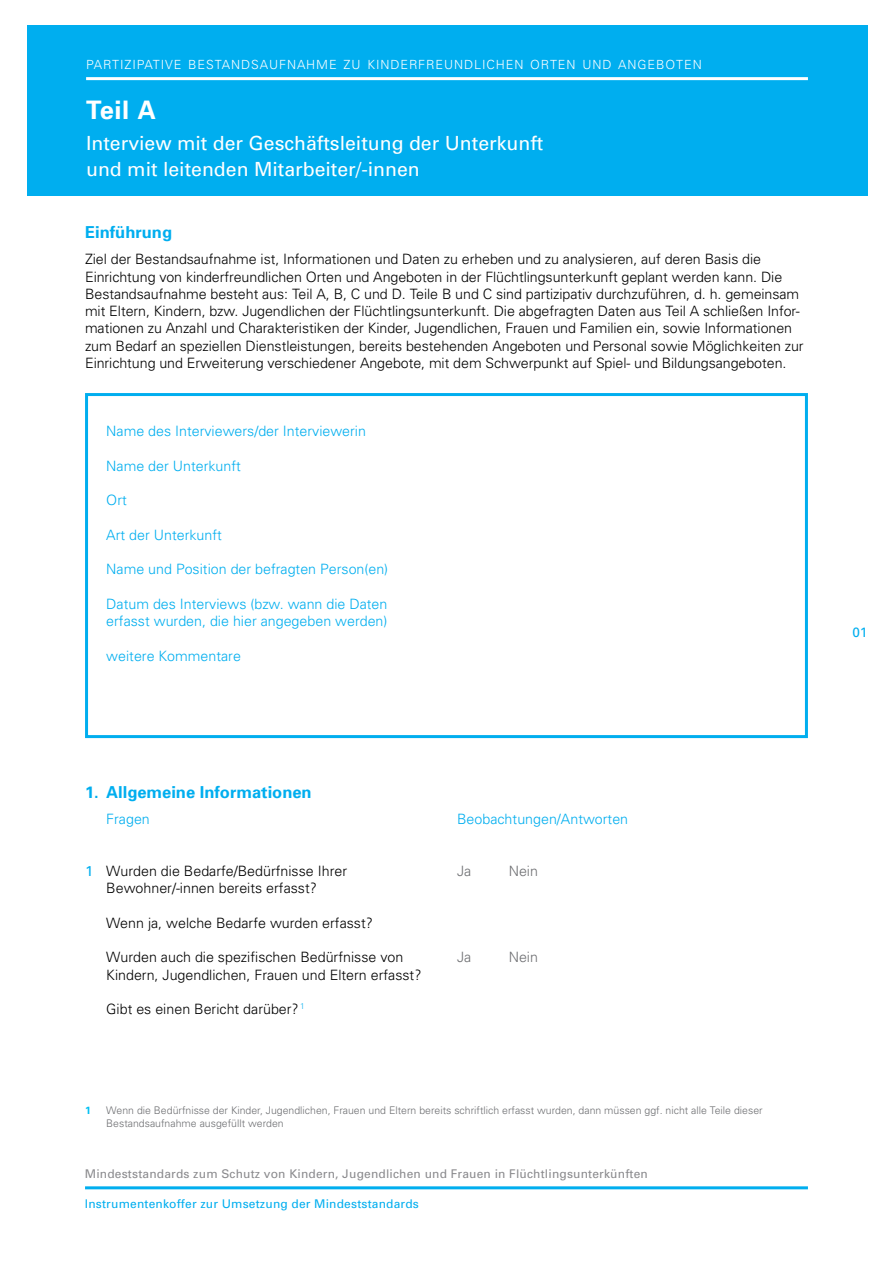
<style>
.page{position:relative;width:893px;height:1263px;background:#fff}
.page>*{position:absolute;margin:0;border:0;box-sizing:border-box;transform-origin:0 0}
.t1{font:700 25.5px "Univers";color:#fff}
.t2{font:19.5px/25.5px "Univers";color:#fff}
.t3{font:700 16.5px "Univers";color:#00aeef}
.t4{font:300 14.25px/17.2px "Univers";letter-spacing:-.005em;color:#000}
.t5{font:300 14.25px/17.2px "Univers";color:#00aeef}
.t6{font:300 14.25px "Univers";color:#6d6e71}
.t7{font:13.5px "Univers";color:#00aeef}
.t8{font:300 12.6px "Univers";letter-spacing:.07em;color:#fff}
.t9{font:12px "Univers";letter-spacing:.015em;color:#8a8a8d}
.t10{font:12px "Univers";letter-spacing:.015em;color:#00aeef}
.t11{font:300 10.5px/12.9px "Univers";color:#6d6e71}
.t12{font:700 10.5px "Univers";color:#00c0f3}
.s1{font-weight:400;color:#00aeef}
</style>
<div class="page">
<div style="left:27px;top:26px;width:840px;height:170px;background:#00aeef"></div>
<hr style="left:86px;top:77px;width:722px;height:3px;background:#fff">
<hr style="left:85px;top:1186px;width:723px;height:3px;background:#00aeef">
<div style="left:85px;top:393px;width:723px;height:345px;border:3px solid #00aeef"></div>
<p class="t8" style="left:86px;top:57px;width:617px">PARTIZIPATIVE BESTANDSAUFNAHME ZU KINDERFREUNDLICHEN ORTEN UND ANGEBOTEN</p>
<h1 class="t1" style="left:86px;top:94px;width:71px">Teil A</h1>
<h2 class="t2" style="left:86px;top:130px;width:459px">Interview mit der Geschäftsleitung der Unterkunft und mit leitenden Mitarbeiter/-innen</h2>
<p class="t3" style="left:85px;top:223px;width:89px">Einführung</p>
<p class="t4" style="left:85px;top:251px;width:720px">Ziel der Bestandsaufnahme ist, Informationen und Daten zu erheben und zu analysieren, auf deren Basis die Einrichtung von kinderfreundlichen Orten und Angeboten in der Flüchtlingsunterkunft geplant werden kann. Die Bestandsaufnahme besteht aus: Teil A, B, C und D. Teile B und C sind partizipativ durchzuführen, d. h. gemeinsam mit Eltern, Kindern, bzw. Jugendlichen der Flüchtlingsunterkunft. Die abgefragten Daten aus Teil A schließen Infor&shy;mationen zu Anzahl und Charakteristiken der Kinder, Jugendlichen, Frauen und Familien ein, sowie Informationen zum Bedarf an speziellen Dienstleistungen, bereits bestehenden Angeboten und Personal sowie Möglichkeiten zur Einrichtung und Erweiterung verschiedener Angebote, mit dem Schwerpunkt auf Spiel- und Bildungsangeboten.</p>
<p class="t5" style="left:106px;top:422px;width:261px">Name des Interviewers/der Interviewerin</p>
<p class="t5" style="left:106px;top:457px;width:136px">Name der Unterkunft</p>
<p class="t5" style="left:106px;top:491px;width:22px">Ort</p>
<p class="t5" style="left:106px;top:526px;width:117px">Art der Unterkunft</p>
<p class="t5" style="left:106px;top:561px;width:283px">Name und Position der befragten Person(en)</p>
<p class="t5" style="left:106px;top:595px;width:283px">Datum des Interviews (bzw. wann die Daten erfasst wurden, die hier angegeben werden)</p>
<p class="t5" style="left:106px;top:647px;width:136px">weitere Kommentare</p>
<p class="t7" style="left:852px;top:624px;width:17px">01</p>
<p class="t3" style="left:85px;top:782px;width:228px">1. Allgemeine Informationen</p>
<p class="t5" style="left:106px;top:810px;width:45px">Fragen</p>
<p class="t4" style="left:106px;top:862px;width:242px;text-indent:-21px"><span class="s1">1</span> Wurden die Bedarfe/Bedürfnisse Ihrer<br>Bewohner/-innen bereits erfasst?</p>
<p class="t4" style="left:106px;top:914px;width:268px">Wenn ja, welche Bedarfe wurden erfasst?</p>
<p class="t4" style="left:106px;top:948px;width:317px">Wurden auch die spezifischen Bedürfnisse von<br>Kindern, Jugendlichen, Frauen und Eltern erfasst?</p>
<p class="t4" style="left:106px;top:1000px;width:200px">Gibt es einen Bericht darüber? <sup>1</sup></p>
<p class="t5" style="left:457px;top:810px;width:173px">Beobachtungen/Antworten</p>
<p class="t6" style="left:457px;top:862px;width:16px">Ja</p>
<p class="t6" style="left:509px;top:862px;width:31px">Nein</p>
<p class="t6" style="left:457px;top:948px;width:16px">Ja</p>
<p class="t6" style="left:509px;top:948px;width:31px">Nein</p>
<p class="t12" style="left:85px;top:1104px;width:7px">1</p>
<p class="t11" style="left:106px;top:1104px;width:658px">Wenn die Bedürfnisse der Kinder, Jugendlichen, Frauen und Eltern bereits schriftlich erfasst wurden, dann müssen ggf. nicht alle Teile dieser<br>Bestandsaufnahme ausgefüllt werden</p>
<p class="t9" style="left:85px;top:1166px;width:564px">Mindeststandards zum Schutz von Kindern, Jugendlichen und Frauen in Flüchtlingsunterkünften</p>
<p class="t10" style="left:85px;top:1196px;width:336px">Instrumentenkoffer zur Umsetzung der Mindeststandards</p>
</div>
